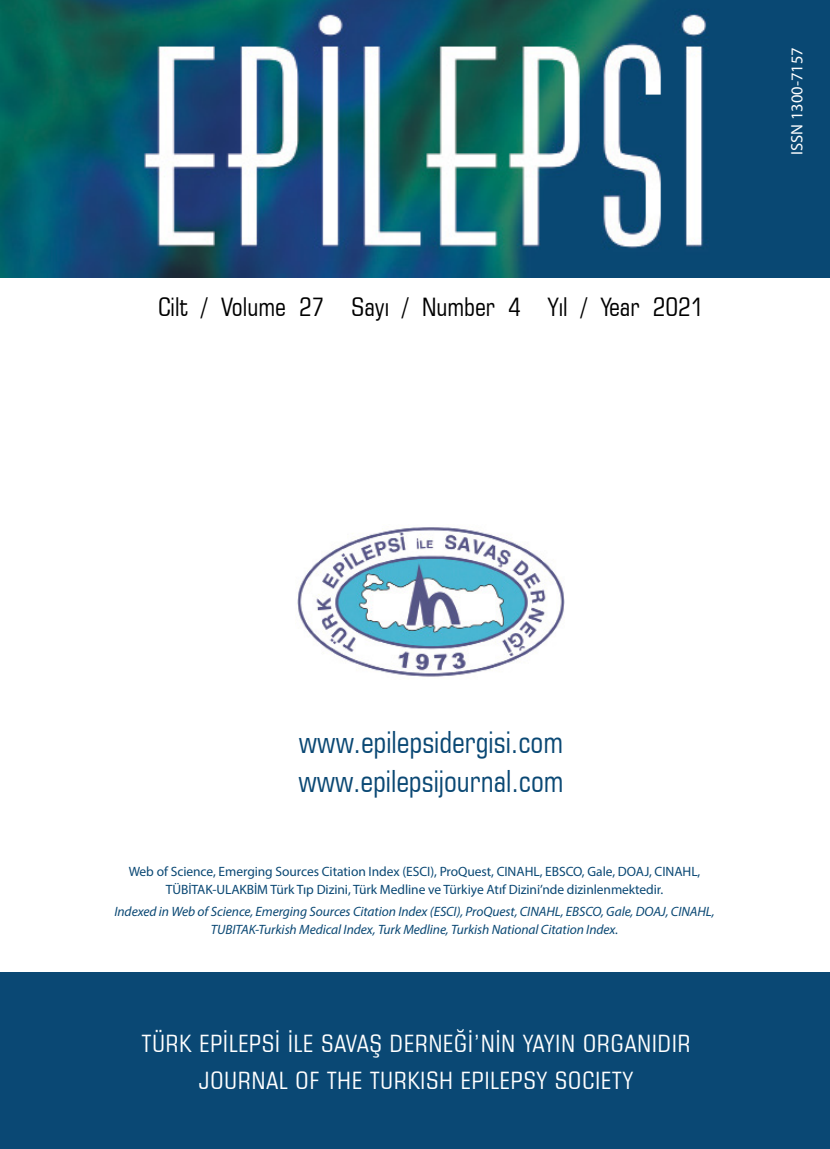
<style>
.page{position:relative;width:830px;height:1149px;background:#fff}
.page>*{position:absolute;margin:0;border:0;box-sizing:border-box;transform-origin:0 0}
.t1{font:condensed 30px/38.8px "Square 721 BT";color:#0a4874}
.t2{font:condensed 25.5px "Square 721 BT";color:#000}
.t3{font:condensed 24px/37px "Square 721 BT";letter-spacing:.045em;color:#fff;text-align:center}
.t4{font:16.5px "Myriad Pro";color:#fff}
.t5{font:13.5px/18px "Myriad Pro";letter-spacing:-.005em;color:#0a4874;text-align:center}
.t6{font:italic 13.5px/18px "Myriad Pro";letter-spacing:-.005em;color:#0a4874;text-align:center}
</style>
<div class="page">
<div style="left:0;top:971px;width:829px;height:177px;background:#0a4874"></div>
<img style="left:297px;top:527px;width:268px;height:150px">
<img style="left:0;top:0;width:829px;height:277px">
<h2 class="t2" style="left:158px;top:291px;width:547px">Cilt / Volume 27 Sayı / Number 4 Yıl / Year 2021</h2>
<p class="t4" style="left:786px;top:155px;width:109px;rotate:-90deg">ISSN 1300-7157</p>
<h1 class="t1" style="left:298px;top:722px;width:266px">www.epilepsidergisi.com www.epilepsijournal.com</h1>
<p class="t5" style="left:129px;top:861px;width:573px">Web of Science, Emerging Sources Citation Index (ESCI), ProQuest, CINAHL, EBSCO, Gale, DOAJ, CINAHL,<br>TÜBİTAK-ULAKBİM Türk Tıp Dizini, Türk Medline ve Türkiye Atıf Dizini’nde dizinlenmektedir.</p>
<p class="t6" style="left:114px;top:901px;width:601px">Indexed in Web of Science, Emerging Sources Citation Index (ESCI), ProQuest, CINAHL, EBSCO, Gale, DOAJ, CINAHL,<br>TUBITAK-Turkish Medical Index, Turk Medline, Turkish National Citation Index.</p>
<h3 class="t3" style="left:142px;top:1023px;width:550px">TÜRK EPİLEPSİ İLE SAVAŞ DERNEĞİ’NİN YAYIN ORGANIDIR<br>JOURNAL OF THE TURKISH EPILEPSY SOCIETY</h3>
</div>
